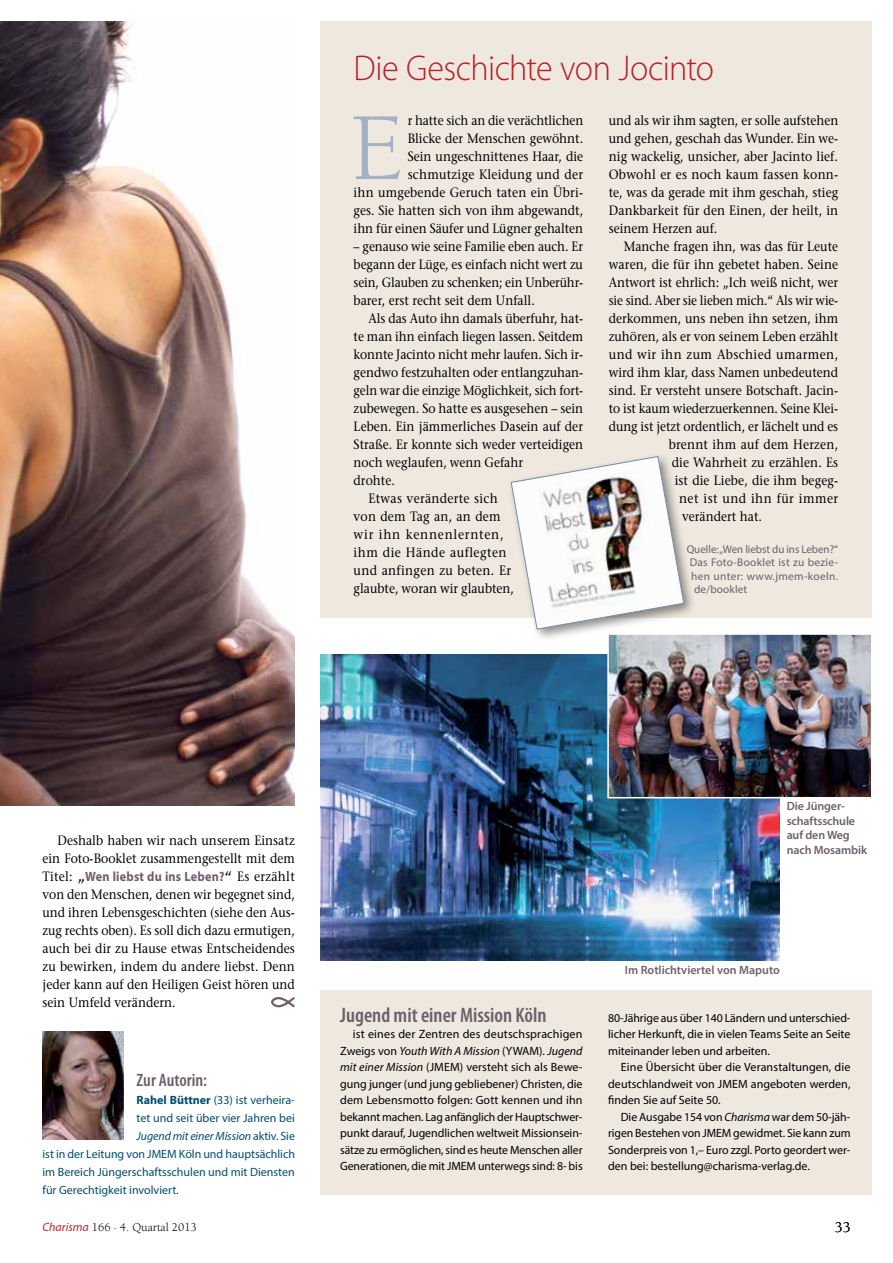
<style>
.page{position:relative;width:893px;height:1263px;background:#fff}
.page>*{position:absolute;margin:0;border:0;box-sizing:border-box;transform-origin:0 0}
.t1{font:98.55px "Berkeley";color:#a3b1c2;scale:.95 1}
.t2{font:300 36px "Myriad Pro";letter-spacing:-.02em;color:#b72126;scale:.95 1}
.t3{font:600 condensed 21px "Myriad Pro";color:#6e5f6b}
.t4{font:600 condensed 18px "Myriad Pro";color:#6e5f6b}
.t5{font:15px "Berkeley";color:#000}
.t6{font:13.5px/18px "Stone Serif";color:#000;text-align:justify;scale:.9 1}
.t7{font:13.5px/18px "Stone Serif";color:#000;text-align:right;scale:.89 1}
.t8{font:13.5px "Stone Serif";letter-spacing:.035em;color:#000;scale:.91 1}
.t9{font:700 13.5px "Myriad Pro";letter-spacing:.015em;color:#6e5f6b;scale:.91 1}
.t10{font:13.5px "Stone Serif";letter-spacing:.03em;color:#000;scale:.91 1}
.t11{font:13.5px "Stone Serif";letter-spacing:.025em;color:#000;scale:.91 1}
.t12{font:13.5px "Stone Serif";letter-spacing:.055em;color:#000;scale:.91 1}
.t13{font:13.5px "Stone Serif";letter-spacing:.02em;color:#000;scale:.91 1}
.t14{font:12px/16.5px "Myriad Pro";color:#000;text-align:justify}
.t15{font:12px "Myriad Pro";color:#004d6d}
.t16{font:600 12px/14.4px "Myriad Pro";letter-spacing:-.01em;color:#6e5f6b}
.t17{font:italic 12px "Myriad Pro";letter-spacing:-.005em;color:#004d6d}
.t18{font:12px "Berkeley";color:#000}
.t19{font:11.25px "Myriad Pro";letter-spacing:.025em;color:#6e5f6b}
.t20{font:11.25px "Myriad Pro";color:#6e5f6b}
.s1{font-family:"Stone Serif";font-weight:400;color:#000}
.s2{font-family:"Stone Serif";color:#000}
.s3{font-weight:700}
.s4{font-style:normal}
.s5{font-style:italic}
.s6{font-family:"Myriad Pro";font-style:italic;color:#b72126}
</style>
<div class="page">
<img style="left:0;top:21px;width:295px;height:785px">
<div style="left:320px;top:21px;width:552px;height:597px;background:#eee8df"></div>
<img style="left:43px;top:1031px;width:81px;height:109px">
<svg style="left:271px;top:997px;width:24px;height:11px"></svg>
<div style="left:320px;top:990px;width:552px;height:205px;background:#eee8df"></div>
<div style="left:507px;top:452px;width:190px;height:190px;background:#000;opacity:.45"></div>
<svg style="left:511px;top:456px;width:173px;height:173px"></svg>
<img style="left:320px;top:655px;width:459px;height:306px">
<img style="left:610px;top:636px;width:259px;height:159px">
<div style="left:607px;top:633px;width:265px;height:165px;border:2px solid #fff"></div>
<h2 class="t2" style="left:354px;top:46px;width:381px">Die Geschichte von Jocinto</h2>
<h1 class="t1" style="left:351px;top:96px;width:56px">E</h1>
<p class="t6" style="left:609px;top:111px;width:256px">und als wir ihm sagten, er solle aufstehen und gehen, geschah das Wunder. Ein we&shy;nig wackelig, unsicher, aber Jacinto lief.<br>Obwohl er es noch kaum fassen konn&shy;te, was da gerade mit ihm geschah, stieg Dankbarkeit für den Einen, der heilt, in seinem Herzen auf.</p>
<p class="t6" style="left:624px;top:237px;width:240px">Manche fragen ihn, was das für Leute</p>
<p class="t6" style="left:609px;top:255px;width:256px">waren, die für ihn gebetet haben. Seine</p>
<p class="t6" style="left:609px;top:273px;width:256px">Antwort ist ehrlich: „Ich weiß nicht, wer</p>
<p class="t7" style="left:609px;top:291px;width:259px">sie sind. Aber sie lieben mich.“ Als wir wie-</p>
<p class="t6" style="left:609px;top:309px;width:256px">derkommen, uns neben ihn setzen, ihm</p>
<p class="t6" style="left:609px;top:327px;width:256px">zuhören, als er von seinem Leben erzählt</p>
<p class="t10" style="left:609px;top:346px;width:254px">und wir ihn zum Abschied umarmen,</p>
<p class="t6" style="left:609px;top:363px;width:256px">wird ihm klar, dass Namen unbedeutend</p>
<p class="t6" style="left:609px;top:381px;width:256px">sind. Er versteht unsere Botschaft. Jacin-</p>
<p class="t7" style="left:609px;top:399px;width:259px">to ist kaum wiederzuerkennen. Seine Klei-</p>
<p class="t7" style="left:609px;top:417px;width:259px">dung ist jetzt ordentlich, er lächelt und es</p>
<p class="t6" style="left:669px;top:435px;width:190px">brennt ihm auf dem Herzen,</p>
<p class="t6" style="left:672px;top:453px;width:186px">die Wahrheit zu erzählen. Es</p>
<p class="t6" style="left:675px;top:471px;width:183px">ist die Liebe, die ihm begeg-</p>
<p class="t8" style="left:679px;top:490px;width:176px">net ist und ihn für immer</p>
<p class="t6" style="left:682px;top:507px;width:90px">verändert hat.</p>
<p class="t20" style="left:687px;top:542px;width:153px">Quelle: „Wen liebst du ins Leben?“</p>
<p class="t19" style="left:690px;top:555px;width:150px">Das Foto-Booklet ist zu bezie-</p>
<p class="t19" style="left:691px;top:569px;width:148px">hen unter: www.jmem-koeln.</p>
<p class="t19" style="left:694px;top:582px;width:55px">de/booklet</p>
<p class="t7" style="left:354px;top:111px;width:260px">r hatte sich an die verächtlichen<br>Blicke der Menschen gewöhnt.<br>Sein ungeschnittenes Haar, die schmutzige Kleidung und der<br>ihn umgebende Geruch taten ein Übri&shy;ges. Sie hatten sich von ihm abgewandt, ihn für einen Säufer und Lügner gehalten</p>
<p class="t6" style="left:354px;top:237px;width:257px">– genauso wie seine Familie eben auch. Er begann der Lüge, es einfach nicht wert zu sein, Glauben zu schenken; ein Unberühr&shy;barer, erst recht seit dem Unfall.</p>
<p class="t6" style="left:369px;top:309px;width:240px">Als das Auto ihn damals überfuhr, hat-</p>
<p class="t6" style="left:354px;top:327px;width:256px">te man ihn einfach liegen lassen. Seitdem</p>
<p class="t7" style="left:354px;top:345px;width:259px">konnte Jacinto nicht mehr laufen. Sich ir-</p>
<p class="t6" style="left:354px;top:363px;width:257px">gendwo festzuhalten oder entlangzuhan-</p>
<p class="t7" style="left:354px;top:381px;width:259px">geln war die einzige Möglichkeit, sich fort-</p>
<p class="t6" style="left:354px;top:399px;width:256px">zubewegen. So hatte es ausgesehen – sein</p>
<p class="t6" style="left:354px;top:417px;width:256px">Leben. Ein jämmerliches Dasein auf der</p>
<p class="t6" style="left:354px;top:435px;width:257px">Straße. Er konnte sich weder verteidigen</p>
<p class="t6" style="left:354px;top:453px;width:190px">noch weglaufen, wenn Gefahr</p>
<p class="t6" style="left:354px;top:471px;width:47px">drohte.</p>
<p class="t13" style="left:369px;top:490px;width:143px">Etwas veränderte sich</p>
<p class="t6" style="left:354px;top:507px;width:165px">von dem Tag an, an dem</p>
<p class="t12" style="left:354px;top:526px;width:166px">wir ihn kennenlernten,</p>
<p class="t8" style="left:354px;top:544px;width:170px">ihm die Hände auflegten</p>
<p class="t11" style="left:354px;top:562px;width:175px">und anfingen zu beten. Er</p>
<p class="t6" style="left:354px;top:579px;width:180px">glaubte, woran wir glaubten,</p>
<p class="t6" style="left:43px;top:831px;width:282px;text-align:right">Deshalb haben wir nach unserem Einsatz ein Foto-Booklet zusammengestellt mit dem</p>
<p class="t9" style="left:43px;top:868px;width:279px"><span class="s1">Titel:</span> <span class="s2">„</span>Wen liebst du ins Leben?<span class="s2">“</span> <span class="s1">Es erzählt</span></p>
<p class="t6" style="left:43px;top:885px;width:282px">von den Menschen, denen wir begegnet sind, und ihren Lebensgeschichten (siehe den Aus&shy;zug rechts oben). Es soll dich dazu ermutigen, auch bei dir zu Hause etwas Entscheidendes zu bewirken, indem du andere liebst. Denn jeder kann auf den Heiligen Geist hören und sein Umfeld verändern.</p>
<h3 class="t4" style="left:137px;top:1069px;width:72px">Zur Autorin:</h3>
<p class="t15" style="left:137px;top:1093px;width:160px"><span class="s3">Rahel Büttner</span> (33) ist verheira-</p>
<p class="t15" style="left:137px;top:1111px;width:160px">tet und seit über vier Jahren bei</p>
<p class="t17" style="left:137px;top:1129px;width:160px">Jugend mit einer Mission <span class="s4">aktiv. Sie</span></p>
<p class="t15" style="left:43px;top:1147px;width:254px">ist in der Leitung von JMEM Köln und hauptsächlich</p>
<p class="t15" style="left:43px;top:1165px;width:254px">im Bereich Jüngerschaftsschulen und mit Diensten</p>
<p class="t15" style="left:43px;top:1183px;width:138px">für Gerechtigkeit involviert.</p>
<p class="t16" style="left:787px;top:799px;width:82px">Die Jünger&shy;schaftsschule auf den Weg nach Mosambik</p>
<h3 class="t3" style="left:340px;top:1002px;width:208px">Jugend mit einer Mission Köln</h3>
<p class="t14" style="left:340px;top:1026px;width:244px;text-indent:13px">ist eines der Zentren des deutschsprachigen Zweigs von <span class="s5">Youth With A Mission</span> (YWAM). <span class="s5">Jugend mit einer Mission</span> (JMEM) versteht sich als Bewe&shy;gung junger (und jung gebliebener) Christen, die dem Lebensmotto folgen: Gott kennen und ihn bekannt machen. Lag anfänglich der Hauptschwer&shy;punkt darauf, Jugendlichen weltweit Missionsein&shy;sätze zu ermöglichen, sind es heute Menschen aller Generationen, die mit JMEM unterwegs sind: 8- bis</p>
<p class="t16" style="left:625px;top:962px;width:157px">Im Rotlichtviertel von Maputo</p>
<p class="t14" style="left:608px;top:1009px;width:244px">80-Jährige aus über 140 Ländern und unterschied&shy;licher Herkunft, die in vielen Teams Seite an Seite miteinander leben und arbeiten.</p>
<p class="t14" style="left:608px;top:1059px;width:244px;text-indent:13px">Eine Übersicht über die Veranstaltungen, die deutschlandweit von JMEM angeboten werden, finden Sie auf Seite 50.</p>
<p class="t14" style="left:608px;top:1108px;width:244px;text-indent:13px">Die Ausgabe 154 von <span class="s5">Charisma</span> war dem 50-jäh&shy;rigen Bestehen von JMEM gewidmet. Sie kann zum Sonderpreis von 1,– Euro zzgl. Porto geordert wer&shy;den bei: bestellung@charisma-verlag.de.</p>
<p class="t18" style="left:43px;top:1220px;width:156px"><span class="s6">Charisma</span> 166 · 4. Quartal 2013</p>
<p class="t5" style="left:835px;top:1219px;width:17px">33</p>
</div>
